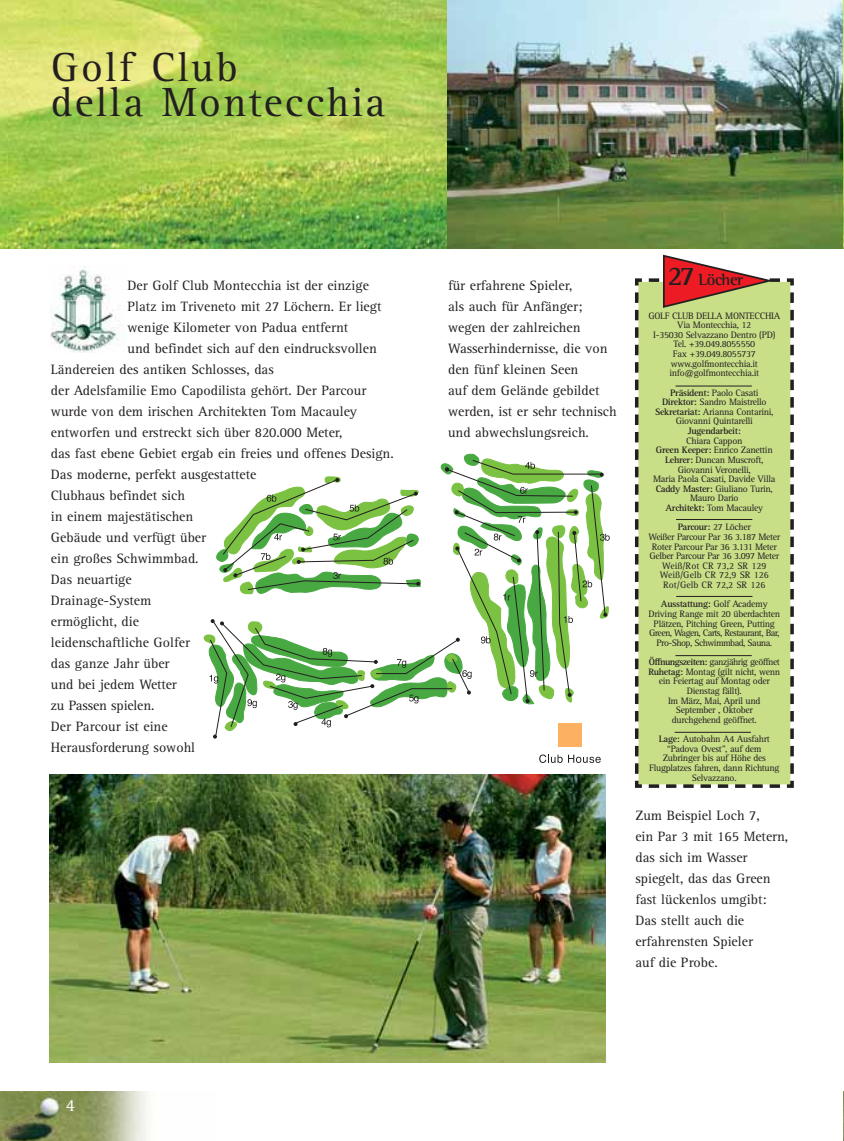
<style>
.page{position:relative;width:844px;height:1141px;background:#fff}
.page>*{position:absolute;margin:0;border:0;box-sizing:border-box;transform-origin:0 0}
.t1{font:42px/35px "Rotis Serif";letter-spacing:.05em;color:#231f20}
.t2{font:17.5px "Rotis Serif";color:#fff}
.t3{font:700 16.45px "Rotis Semi Serif";letter-spacing:-.03em;color:#231f20}
.t4{font:14px/21px "Rotis Serif";color:#231f20}
.t5{font:9.62px/9.6px "Rotis Serif";letter-spacing:-.03em;color:#231f20;text-align:center}
.t6{font:700 9.62px "Rotis Serif";letter-spacing:-.035em;color:#231f20}
.s1{font-size:27.47px}
.s2{font-weight:700}
</style>
<div class="page">
<svg style="left:204px;top:454px;width:405px;height:309px"></svg>
<img style="left:446px;top:0;width:397px;height:249px">
<svg style="left:0;top:0;width:446px;height:249px;background:#a5c853"></svg>
<img style="left:49px;top:774px;width:556px;height:288px">
<img style="left:50px;top:266px;width:70px;height:87px">
<img style="left:0;top:1092px;width:148px;height:49px">
<img style="left:843px;top:1092px;width:1px;height:49px">
<svg style="left:635px;top:255px;width:159px;height:533px;background:#c6d487"></svg>
<hr style="left:676px;top:519px;width:76px;height:1px;background:#231f20">
<hr style="left:676px;top:596px;width:76px;height:1px;background:#231f20">
<hr style="left:675px;top:655px;width:76px;height:1px;background:#231f20">
<hr style="left:674px;top:732px;width:76px;height:1px;background:#231f20">
<hr style="left:675px;top:386px;width:76px;height:1px;background:#231f20">
<h1 class="t1" style="left:51px;top:53px;width:336px">Golf Club<br>della Montecchia</h1>
<h3 class="t4" style="left:127px;top:276px;width:243px">Der Golf Club Montecchia ist der einzige</h3>
<h3 class="t4" style="left:127px;top:297px;width:255px">Platz im Triveneto mit 27 Löchern. Er liegt</h3>
<h3 class="t4" style="left:127px;top:318px;width:222px">wenige Kilometer von Padua entfernt</h3>
<h3 class="t4" style="left:127px;top:339px;width:251px">und befindet sich auf den eindrucksvollen</h3>
<h3 class="t4" style="left:51px;top:360px;width:224px">Ländereien des antiken Schlosses, das</h3>
<h3 class="t4" style="left:51px;top:381px;width:317px">der Adelsfamilie Emo Capodilista gehört. Der Parcour</h3>
<h3 class="t4" style="left:51px;top:402px;width:308px">wurde von dem irischen Architekten Tom Macauley</h3>
<h3 class="t4" style="left:51px;top:423px;width:293px">entworfen und erstreckt sich über 820.000 Meter,</h3>
<h3 class="t4" style="left:51px;top:444px;width:344px">das fast ebene Gebiet ergab ein freies und offenes Design.</h3>
<h3 class="t4" style="left:51px;top:465px;width:207px">Das moderne, perfekt ausgestattete</h3>
<h3 class="t4" style="left:51px;top:486px;width:135px">Clubhaus befindet sich</h3>
<h3 class="t4" style="left:51px;top:507px;width:144px">in einem majestätischen</h3>
<h3 class="t4" style="left:51px;top:528px;width:157px">Gebäude und verfügt über</h3>
<h3 class="t4" style="left:51px;top:549px;width:149px">ein großes Schwimmbad.</h3>
<h3 class="t4" style="left:51px;top:570px;width:82px">Das neuartige</h3>
<h3 class="t4" style="left:51px;top:591px;width:102px">Drainage-System</h3>
<h3 class="t4" style="left:51px;top:612px;width:90px">ermöglicht, die</h3>
<h3 class="t4" style="left:51px;top:633px;width:140px">leidenschaftliche Golfer</h3>
<h3 class="t4" style="left:51px;top:654px;width:120px">das ganze Jahr über</h3>
<h3 class="t4" style="left:51px;top:675px;width:127px">und bei jedem Wetter</h3>
<h3 class="t4" style="left:51px;top:696px;width:105px">zu Passen spielen.</h3>
<h3 class="t4" style="left:51px;top:717px;width:118px">Der Parcour ist eine</h3>
<h3 class="t4" style="left:51px;top:738px;width:146px">Herausforderung sowohl</h3>
<h2 class="t2" style="left:66px;top:1099px;width:11px">4</h2>
<h3 class="t4" style="left:448px;top:276px;width:170px">für erfahrene Spieler,<br>als auch für Anfänger; wegen der zahlreichen<br>Wasserhindernisse, die von den fünf kleinen Seen<br>auf dem Gelände gebildet werden, ist er sehr technisch und abwechslungsreich.</h3>
<h3 class="t3" style="left:667px;top:274px;width:77px"><span class="s1">27</span> Löcher</h3>
<p class="t5" style="left:648px;top:311px;width:133px">GOLF CLUB DELLA MONTECCHIA<br>Via Montecchia, 12<br>I-35030 Selvazzano Dentro (PD)<br>Tel. +39.049.8055550<br>Fax +39.049.8055737 www.golfmontecchia.it info@golfmontecchia.it</p>
<p class="t5" style="left:654px;top:388px;width:120px"><span class="s2">Präsident:</span> Paolo Casati<br><span class="s2">Direktor:</span> Sandro Maistrello<br><span class="s2">Sekretariat:</span> Arianna Contarini,<br>Giovanni Quintarelli</p>
<p class="t6" style="left:687px;top:427px;width:54px">Jugendarbeit:</p>
<p class="t5" style="left:653px;top:436px;width:124px">Chiara Cappon<br><span class="s2">Green Keeper:</span> Enrico Zanettin<br><span class="s2">Lehrer:</span> Duncan Muscroft,<br>Giovanni Veronelli,<br>Maria Paola Casati, Davide Villa<br><span class="s2">Caddy Master:</span> Giuliano Turin,<br>Mauro Dario<br><span class="s2">Architekt:</span> Tom Macauley</p>
<p class="t5" style="left:648px;top:523px;width:133px"><span class="s2">Parcour:</span> 27 Löcher<br>Weißer Parcour Par 36 3.187 Meter<br>Roter Parcour Par 36 3.131 Meter<br>Gelber Parcour Par 36 3.097 Meter<br>Weiß/Rot CR 73,2 SR 129<br>Weiß/Gelb CR 72,9 SR 126<br>Rot/Gelb CR 72,2 SR 126</p>
<p class="t5" style="left:648px;top:600px;width:133px"><span class="s2">Ausstattung:</span> Golf Academy<br>Driving Range mit 20 überdachten<br>Plätzen, Pitching Green, Putting<br>Green, Wagen, Carts, Restaurant, Bar,<br>Pro-Shop, Schwimmbad, Sauna.</p>
<p class="t5" style="left:648px;top:658px;width:133px"><span class="s2">Öffnungszeiten:</span> ganzjährig geöffnet<br><span class="s2">Ruhetag:</span> Montag (gilt nicht, wenn ein Feiertag auf Montag oder<br>Dienstag fällt).<br>Im März, Mai, April und<br>September , Oktober<br>durchgehend geöffnet.</p>
<p class="t5" style="left:649px;top:735px;width:132px"><span class="s2">Lage:</span> Autobahn A4 Ausfahrt “Padova Ovest”, auf dem<br>Zubringer bis auf Höhe des<br>Flugplatzes fahren, dann Richtung<br>Selvazzano.</p>
<h3 class="t4" style="left:635px;top:806px;width:154px">Zum Beispiel Loch 7,<br>ein Par 3 mit 165 Metern, das sich im Wasser spiegelt, das das Green fast lückenlos umgibt:<br>Das stellt auch die erfahrensten Spieler<br>auf die Probe.</h3>
</div>
